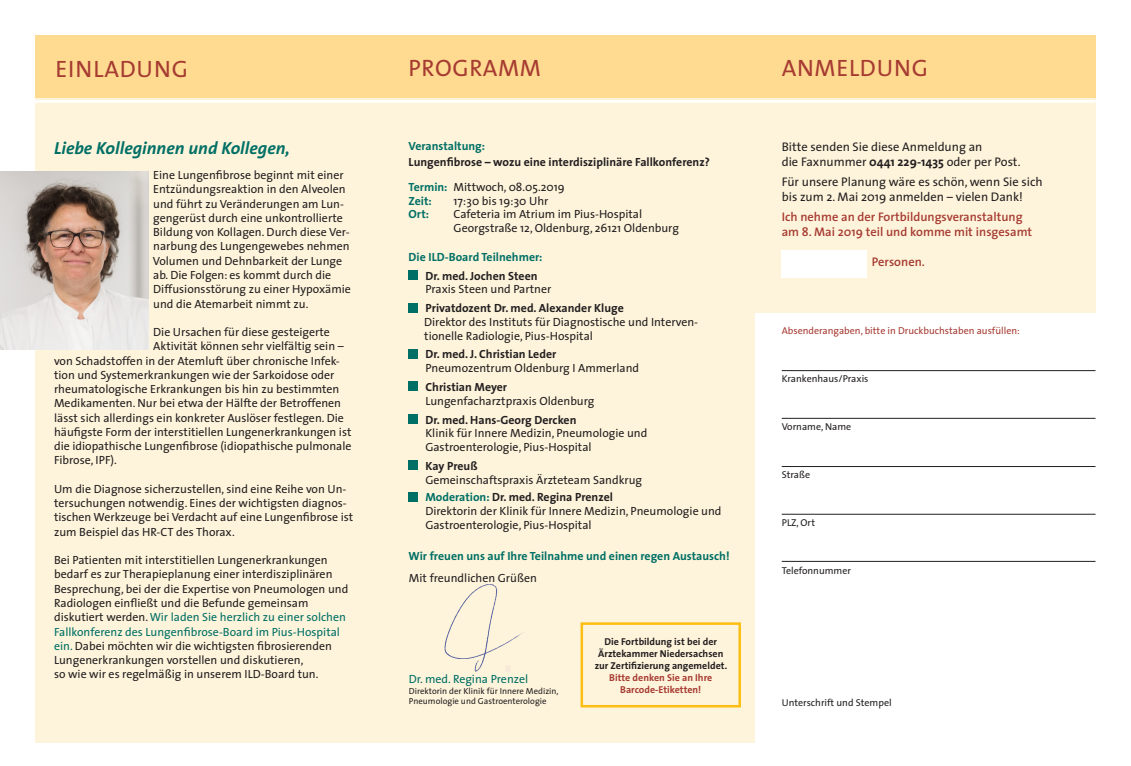
<style>
.page{position:relative;width:1131px;height:766px;background:#fff}
.page>*{position:absolute;margin:0;border:0;box-sizing:border-box;transform-origin:0 0}
.t1{font:23.75px "The Sans";letter-spacing:.03em;color:#a63b32}
.t2{font:italic 700 17.5px "The Sans";color:#006f65}
.t3{font:12.5px/15px "The Sans";color:#231f20}
.t4{font:600 12.5px/15px "The Sans";color:#a63b32}
.t5{font:11.88px/14.2px "The Sans";color:#231f20}
.t6{font:700 11.88px/25px "The Sans";color:#231f20}
.t7{font:700 11.88px "The Sans";color:#006f65}
.t8{font:11.88px "The Sans";color:#006f65}
.t9{font:10px "The Sans";color:#231f20}
.t10{font:700 10px/12px "The Sans";color:#231f20;text-align:center}
.t11{font:10px "The Sans";color:#a63b32}
.t12{font:700 10px/12px "The Sans";color:#a63b32;text-align:center}
.t13{font:8.75px/10.5px "The Sans";color:#231f20}
.s1{color:#006f65}
.s2{font-weight:400}
.s3{font-weight:700;color:#006f65}
.s4{font-weight:700}
</style>
<div class="page">
<div style="left:35px;top:48px;width:1060px;height:694px;background:#fef4db"></div>
<div style="left:35px;top:35px;width:1060px;height:63px;background:#fedb90"></div>
<hr style="left:35px;top:100px;width:1060px;height:3px;background:#fff">
<div style="left:408px;top:270px;width:9px;height:9px;background:#006f65"></div>
<div style="left:408px;top:303px;width:9px;height:9px;background:#006f65"></div>
<div style="left:408px;top:349px;width:9px;height:9px;background:#006f65"></div>
<div style="left:408px;top:382px;width:9px;height:9px;background:#006f65"></div>
<div style="left:408px;top:414px;width:9px;height:9px;background:#006f65"></div>
<div style="left:408px;top:460px;width:9px;height:9px;background:#006f65"></div>
<div style="left:408px;top:492px;width:9px;height:9px;background:#006f65"></div>
<div style="left:755px;top:313px;width:347px;height:436px;background:#fff"></div>
<div style="left:781px;top:250px;width:85px;height:28px;background:#fff"></div>
<hr style="left:781px;top:370px;width:314px;height:1px;background:#231f20">
<hr style="left:781px;top:418px;width:314px;height:1px;background:#231f20">
<hr style="left:781px;top:466px;width:314px;height:1px;background:#231f20">
<hr style="left:781px;top:514px;width:314px;height:1px;background:#231f20">
<hr style="left:781px;top:561px;width:314px;height:1px;background:#231f20">
<img style="left:444px;top:584px;width:78px;height:87px">
<div style="left:580px;top:622px;width:161px;height:85px;border:2px solid #fdbe12"></div>
<img style="left:0;top:171px;width:148px;height:178px">
<h1 class="t1" style="left:56px;top:49px;width:134px">EINLADUNG</h1>
<h2 class="t2" style="left:54px;top:133px;width:237px">Liebe Kolleginnen und Kollegen,</h2>
<p class="t5" style="left:153px;top:168px;width:199px">Eine Lungenfibrose beginnt mit einer Entzündungsreaktion in den Alveolen und führt zu Veränderungen am Lun&shy;gengerüst durch eine unkontrollierte Bildung von Kollagen. Durch diese Ver&shy;narbung des Lungengewebes nehmen Volumen und Dehnbarkeit der Lunge ab. Die Folgen: es kommt durch die Diffusionsstörung zu einer Hypoxämie und die Atemarbeit nimmt zu.</p>
<p class="t5" style="left:153px;top:324px;width:178px">Die Ursachen für diese gesteigerte</p>
<p class="t5" style="left:153px;top:339px;width:192px">Aktivität können sehr vielfältig sein –</p>
<p class="t5" style="left:54px;top:353px;width:287px">von Schadstoffen in der Atemluft über chronische Infek-</p>
<p class="t5" style="left:54px;top:367px;width:282px">tion und Systemerkrankungen wie der Sarkoidose oder</p>
<p class="t5" style="left:54px;top:381px;width:287px">rheumatologische Erkrankungen bis hin zu bestimmten</p>
<p class="t5" style="left:54px;top:396px;width:288px">Medikamenten. Nur bei etwa der Hälfte der Betroffenen</p>
<p class="t5" style="left:54px;top:410px;width:291px">lässt sich allerdings ein konkreter Auslöser festlegen. Die</p>
<p class="t5" style="left:54px;top:424px;width:299px">häufigste Form der interstitiellen Lungenerkrankungen ist</p>
<p class="t5" style="left:54px;top:438px;width:299px">die idiopathische Lungenfibrose (idiopathische pulmonale</p>
<p class="t5" style="left:54px;top:453px;width:64px">Fibrose, IPF).</p>
<p class="t5" style="left:54px;top:481px;width:300px">Um die Diagnose sicherzustellen, sind eine Reihe von Un&shy;tersuchungen notwendig. Eines der wichtigsten diagnos&shy;tischen Werkzeuge bei Verdacht auf eine Lungenfibrose ist zum Beispiel das HR-CT des Thorax.</p>
<p class="t5" style="left:54px;top:552px;width:296px">Bei Patienten mit interstitiellen Lungenerkrankungen bedarf es zur Therapieplanung einer interdisziplinären Besprechung, bei der die Expertise von Pneumologen und Radiologen einfließt und die Befunde gemeinsam diskutiert werden. <span class="s1">Wir laden Sie herzlich zu einer solchen Fallkonferenz des Lungenfibrose-Board im Pius-Hospital ein.</span> Dabei möchten wir die wichtigsten fibrosierenden Lungenerkrankungen vorstellen und diskutieren,<br>so wie wir es regelmäßig in unserem ILD-Board tun.</p>
<h1 class="t1" style="left:408px;top:49px;width:134px">PROGRAMM</h1>
<p class="t7" style="left:408px;top:135px;width:78px">Veranstaltung:</p>
<p class="t6" style="left:408px;top:149px;width:303px">Lungenfibrose – wozu eine interdisziplinäre Fallkonferenz?<br><span class="s1">Termin:</span> <span class="s2">Mittwoch, 08.05.2019</span></p>
<p class="t7" style="left:408px;top:190px;width:25px">Zeit:</p>
<p class="t5" style="left:453px;top:193px;width:96px">17:30 bis 19:30 Uhr</p>
<p class="t7" style="left:408px;top:204px;width:22px">Ort:</p>
<p class="t5" style="left:453px;top:207px;width:227px;line-height:13.8px">Cafeteria im Atrium im Pius-Hospital<br>Georgstraße 12, Oldenburg, 26121 Oldenburg</p>
<p class="t7" style="left:408px;top:247px;width:135px">Die ILD-Board Teilnehmer:</p>
<p class="t6" style="left:425px;top:263px;width:114px">Dr. med. Jochen Steen</p>
<p class="t5" style="left:425px;top:282px;width:127px">Praxis Steen und Partner</p>
<p class="t6" style="left:425px;top:295px;width:200px">Privatdozent Dr. med. Alexander Kluge</p>
<p class="t5" style="left:424px;top:314px;width:275px;line-height:13.8px">Direktor des Instituts für Diagnostische und Interven&shy;tionelle Radiologie, Pius-Hospital</p>
<p class="t6" style="left:425px;top:341px;width:132px">Dr. med. J. Christian Leder</p>
<p class="t5" style="left:425px;top:360px;width:215px">Pneumozentrum Oldenburg I Ammerland</p>
<p class="t6" style="left:425px;top:374px;width:83px">Christian Meyer</p>
<p class="t5" style="left:425px;top:393px;width:171px">Lungenfacharztpraxis Oldenburg</p>
<p class="t6" style="left:425px;top:406px;width:152px">Dr. med. Hans-Georg Dercken</p>
<p class="t5" style="left:425px;top:426px;width:223px;line-height:13.8px">Klinik für Innere Medizin, Pneumologie und<br>Gastroenterologie, Pius-Hospital</p>
<p class="t6" style="left:425px;top:453px;width:54px">Kay Preuß</p>
<p class="t5" style="left:425px;top:470px;width:218px;line-height:17.5px">Gemeinschaftspraxis Ärzteteam Sandkrug<br><span class="s3">Moderation:</span> <span class="s4">Dr. med. Regina Prenzel</span></p>
<p class="t5" style="left:425px;top:503px;width:298px;line-height:13.8px">Direktorin der Klinik für Innere Medizin, Pneumologie und<br>Gastroenterologie, Pius-Hospital</p>
<p class="t7" style="left:408px;top:545px;width:322px">Wir freuen uns auf Ihre Teilnahme und einen regen Austausch!</p>
<p class="t5" style="left:409px;top:570px;width:129px">Mit freundlichen Grüßen</p>
<p class="t8" style="left:409px;top:669px;width:121px">Dr. med. Regina Prenzel</p>
<p class="t13" style="left:409px;top:684px;width:151px">Direktorin der Klinik für Innere Medizin,<br>Pneumologie und Gastroenterologie</p>
<p class="t10" style="left:594px;top:635px;width:134px">Die Fortbildung ist bei der<br>Ärztekammer Niedersachsen zur Zertifizierung angemeldet.</p>
<p class="t12" style="left:609px;top:671px;width:104px">Bitte denken Sie an Ihre<br>Barcode-Etiketten!</p>
<h1 class="t1" style="left:781px;top:49px;width:148px">ANMELDUNG</h1>
<p class="t3" style="left:781px;top:139px;width:240px">Bitte senden Sie diese Anmeldung an<br>die Faxnummer <span class="s4">0441 229-1435</span> oder per Post.</p>
<p class="t3" style="left:781px;top:174px;width:262px">Für unsere Planung wäre es schön, wenn Sie sich bis zum 2. Mai 2019 anmelden – vielen Dank!</p>
<p class="t4" style="left:781px;top:209px;width:252px">Ich nehme an der Fortbildungsveranstaltung am 8. Mai 2019 teil und komme mit insgesamt</p>
<p class="t4" style="left:871px;top:254px;width:55px">Personen.</p>
<p class="t11" style="left:781px;top:322px;width:239px">Absenderangaben, bitte in Druckbuchstaben ausfüllen:</p>
<p class="t9" style="left:781px;top:370px;width:88px">Krankenhaus/Praxis</p>
<p class="t9" style="left:781px;top:418px;width:71px">Vorname, Name</p>
<p class="t9" style="left:781px;top:466px;width:30px">Straße</p>
<p class="t9" style="left:781px;top:514px;width:35px">PLZ, Ort</p>
<p class="t9" style="left:781px;top:562px;width:71px">Telefonnummer</p>
<p class="t9" style="left:781px;top:694px;width:111px">Unterschrift und Stempel</p>
</div>
